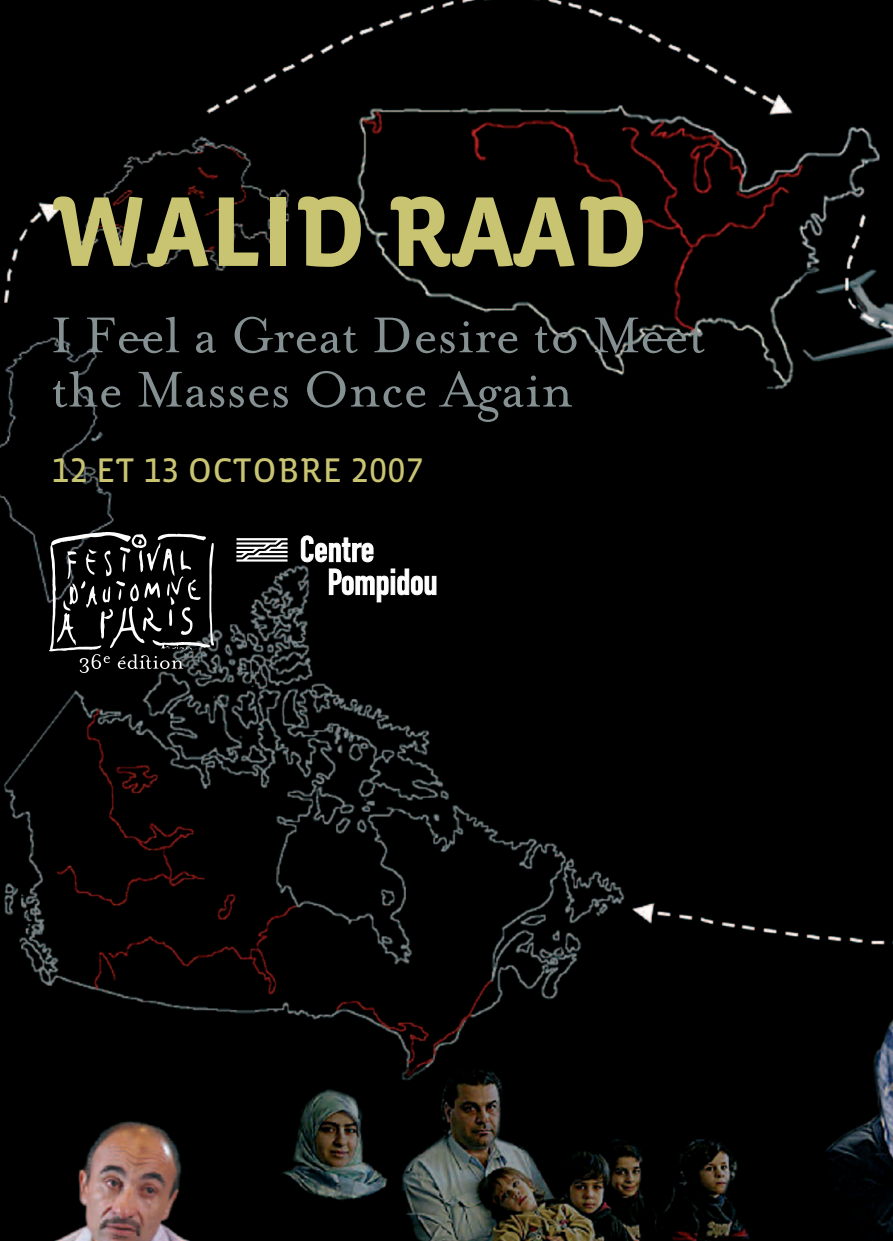
<style>
.page{position:relative;width:893px;height:1241px;background:#fff}
.page>*{position:absolute;margin:0;border:0;box-sizing:border-box;transform-origin:0 0}
.t1{font:700 101.5px "Vista Sans Alt";color:#c9c472}
.t2{font:57.75px/54.2px "Mrs Eaves Roman";color:#859092}
.t3{font:35px "Vista Sans Alt Reg";letter-spacing:.025em;color:#c9c472}
.s1{font-family:"Mrs Eaves Just Lig Roman"}
</style>
<div class="page">
<img style="left:0;top:0;width:893px;height:1240px">
<img style="left:50px;top:532px;width:163px;height:140px">
<svg style="left:301px;top:535px;width:72px;height:27px"></svg>
<svg style="left:329px;top:568px;width:107px;height:34px"></svg>
<svg style="left:236px;top:538px;width:52px;height:23px"></svg>
<h1 class="t1" style="left:51px;top:180px;width:598px">WALID RAAD</h1>
<p class="t2" style="left:51px;top:305px;width:656px">I F<span class="s1">e</span>l a Great Desire to M<span class="s1">e</span>t the Masses Once Again</p>
<p class="t3" style="left:51px;top:452px;width:374px">12 ET 13 OCTOBRE 2007</p>
</div>
